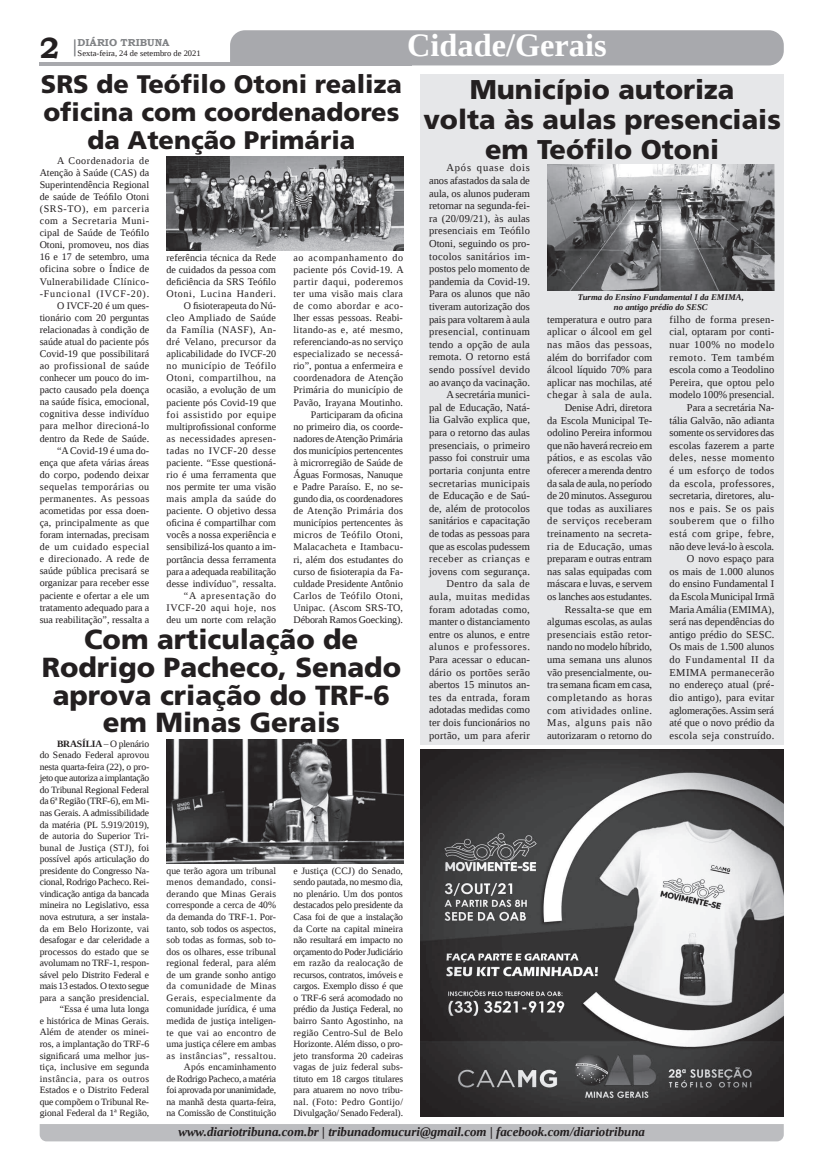
<style>
.page{position:relative;width:821px;height:1166px;background:#fff}
.page>*{position:absolute;margin:0;border:0;box-sizing:border-box;transform-origin:0 0}
.t1{font:700 32.38px "Liberation Serif";color:#fff}
.t2{font:700 29.31px "Bookman Old Style";color:#231f20}
.t3{font:900 27.56px/27.6px "Frutiger LT Std";color:#231f20;text-align:center}
.t4{font:900 27.12px/29.8px "Frutiger LT Std";color:#231f20;text-align:center}
.t5{font:900 25.38px/27.6px "Frutiger LT Std";color:#231f20;text-align:center}
.t6{font:italic 700 12.95px "Liberation Serif";color:#231f20}
.t7{font:10.5px/12.6px "Liberation Serif";color:#231f20;text-align:right}
.t8{font:10.06px/12.1px "Liberation Serif";color:#231f20;text-align:right}
.t9{font:700 10.06px "Bookman Old Style";color:#808285}
.t10{font:9.62px/11.5px "Liberation Serif";color:#231f20;text-align:right}
.t11{font:italic 700 8.75px/9.6px "Liberation Serif";color:#231f20;text-align:center}
.t12{font:8.4px "Liberation Serif";color:#231f20}
.s1{font-weight:700}
</style>
<div class="page">
<svg style="left:74px;top:39px;width:2px;height:17px"></svg>
<hr style="left:40px;top:62px;width:372px;height:3px;background:#a8a9ad">
<div style="left:230px;top:30px;width:554px;height:35px;background:#a8a9ad"></div>
<div style="left:40px;top:1124px;width:744px;height:17px;background:#bcbdc0"></div>
<div style="left:420px;top:74px;width:364px;height:671px;background:#e6e7e9"></div>
<img style="left:547px;top:164px;width:227px;height:126px">
<img style="left:420px;top:749px;width:364px;height:367px">
<img style="left:167px;top:157px;width:236px;height:93px">
<img style="left:167px;top:740px;width:236px;height:124px">
<h1 class="t1" style="left:407px;top:24px;width:201px">Cidade/Gerais</h1>
<h3 class="t4" style="left:423px;top:75px;width:359px">Município autoriza<br>volta às aulas presenciais em Teófilo Otoni</h3>
<p class="t7" style="left:429px;top:162px;width:102px">Após quase dois anos afastados da sala de aula, os alunos puderam retornar na segunda-fei&shy;ra (20/09/21), às aulas presenciais em Teófilo<br>Otoni, seguindo os pro&shy;tocolos sanitários im&shy;postos pelo momento de pandemia da Covid-19.<br>Para os alunos que não tiveram autorização dos pais para voltarem à aula presencial, continuam tendo a opção de aula remota. O retorno está sendo possível devido ao avanço da vacinação.<br>A secretária munici-<br>pal de Educação, Natá&shy;lia Galvão explica que, para o retorno das aulas presenciais, o primeiro passo foi construir uma portaria conjunta entre secretarias municipais de Educação e de Saú&shy;de, além de protocolos sanitários e capacitação de todas as pessoas para que as escolas pudessem receber as crianças e jovens com segurança.<br>Dentro da sala de aula, muitas medidas foram adotadas como, manter o distanciamento entre os alunos, e entre alunos e professores.<br>Para acessar o educan&shy;dário os portões serão abertos 15 minutos an&shy;tes da entrada, foram adotadas medidas como ter dois funcionários no portão, um para aferir</p>
<p class="t9" style="left:78px;top:35px;width:93px">DIÁRIO TRIBUNA</p>
<h2 class="t2" style="left:40px;top:27px;width:21px">2</h2>
<p class="t12" style="left:78px;top:48px;width:125px">Sexta-feira, 24 de setembro de 2021</p>
<h3 class="t5" style="left:41px;top:71px;width:362px">SRS de Teófilo Otoni realiza oficina com coordenadores da Atenção Primária</h3>
<p class="t8" style="left:40px;top:154px;width:111px">A Coordenadoria de<br>Atenção à Saúde (CAS) da<br>Superintendência Regional de saúde de Teófilo Otoni (SRS-TO), em parceria com a Secretaria Muni&shy;cipal de Saúde de Teófilo<br>Otoni, promoveu, nos dias<br>16 e 17 de setembro, uma oficina sobre o Índice de<br>Vulnerabilidade Clínico--Funcional (IVCF-20).<br>O IVCF-20 é um ques&shy;tionário com 20 perguntas relacionadas à condição de saúde atual do paciente pós<br>Covid-19 que possibilitará ao profissional de saúde conhecer um pouco do im&shy;pacto causado pela doença na saúde física, emocional, cognitiva desse indivíduo para melhor direcioná-lo dentro da Rede de Saúde. “A Covid-19 é uma do&shy;ença que afeta várias áreas do corpo, podendo deixar sequelas temporárias ou permanentes. As pessoas acometidas por essa doen&shy;ça, principalmente as que foram internadas, precisam de um cuidado especial e direcionado. A rede de saúde pública precisará se organizar para receber esse paciente e ofertar a ele um tratamento adequado para a sua reabilitação”, ressalta a</p>
<p class="t8" style="left:167px;top:251px;width:111px">referência técnica da Rede de cuidados da pessoa com deficiência da SRS Teófilo<br>Otoni, Lucina Handeri.<br>O fisioterapeuta do Nú&shy;cleo Ampliado de Saúde da Família (NASF), An&shy;dré Velano, precursor da aplicabilidade do IVCF-20 no município de Teófilo<br>Otoni, compartilhou, na ocasião, a evolução de um paciente pós Covid-19 que foi assistido por equipe multiprofissional conforme as necessidades apresen&shy;tadas no IVCF-20 desse paciente. “Esse questioná&shy;rio é uma ferramenta que nos permite ter uma visão mais ampla da saúde do paciente. O objetivo dessa oficina é compartilhar com vocês a nossa experiência e sensibilizá-los quanto a im&shy;portância dessa ferramenta para a adequada reabilitação desse indivíduo", ressalta. “A apresentação do<br>IVCF-20 aqui hoje, nos deu um norte com relação</p>
<p class="t8" style="left:294px;top:251px;width:112px">ao acompanhamento do paciente pós Covid-19. A partir daqui, poderemos ter uma visão mais clara de como abordar e aco&shy;lher essas pessoas. Reabi&shy;litando-as e, até mesmo, referenciando-as no serviço especializado se necessá&shy;rio”, pontua a enfermeira e coordenadora de Atenção<br>Primária do município de<br>Pavão, Irayana Moutinho.<br>Participaram da oficina<br>no primeiro dia, os coorde&shy;nadores de Atenção Primária dos municípios pertencentes à microrregião de Saúde de<br>Águas Formosas, Nanuque e Padre Paraíso. E, no se&shy;gundo dia, os coordenadores de Atenção Primária dos municípios pertencentes às micros de Teófilo Otoni,<br>Malacacheta e Itambacu&shy;ri, além dos estudantes do curso de fisioterapia da Fa&shy;culdade Presidente Antônio<br>Carlos de Teófilo Otoni,<br>Unipac. (Ascom SRS-TO,<br>Déborah Ramos Goecking).</p>
<p class="t11" style="left:578px;top:293px;width:168px">Turma do Ensino Fundamental I da EMIMA, no antigo prédio do SESC</p>
<p class="t7" style="left:547px;top:313px;width:106px">temperatura e outro para aplicar o álcool em gel nas mãos das pessoas, além do borrifador com álcool líquido 70% para aplicar nas mochilas, até chegar à sala de aula.<br>Denise Adri, diretora<br>da Escola Municipal Te&shy;odolino Pereira informou que não haverá recreio em pátios, e as escolas vão oferecer a merenda dentro da sala de aula, no período de 20 minutos. Assegurou que todas as auxiliares de serviços receberam treinamento na secreta&shy;ria de Educação, umas preparam e outras entram nas salas equipadas com máscara e luvas, e servem os lanches aos estudantes.<br>Ressalta-se que em algumas escolas, as aulas presenciais estão retor&shy;nando no modelo híbrido, uma semana uns alunos vão presencialmente, ou&shy;tra semana ficam em casa, completando as horas com atividades online.<br>Mas, alguns pais não autorizaram o retorno do</p>
<p class="t7" style="left:669px;top:313px;width:106px">filho de forma presen&shy;cial, optaram por conti&shy;nuar 100% no modelo remoto. Tem também escola como a Teodolino<br>Pereira, que optou pelo modelo 100% presencial.<br>Para a secretária Na&shy;tália Galvão, não adianta somente os servidores das escolas fazerem a parte deles, nesse momento é um esforço de todos da escola, professores, secretaria, diretores, alu&shy;nos e pais. Se os pais souberem que o filho está com gripe, febre, não deve levá-lo à escola.<br>O novo espaço para<br>os mais de 1.000 alunos do ensino Fundamental I da Escola Municipal Irmã<br>Maria Amália (EMIMA), será nas dependências do antigo prédio do SESC.<br>Os mais de 1.500 alunos do Fundamental II da<br>EMIMA permanecerão no endereço atual (pré&shy;dio antigo), para evitar aglomerações. Assim será até que o novo prédio da escola seja construído.</p>
<h3 class="t3" style="left:42px;top:626px;width:361px">Com articulação de<br>Rodrigo Pacheco, Senado aprova criação do TRF-6 em Minas Gerais</h3>
<p class="t10" style="left:40px;top:737px;width:111px"><span class="s1">BRASÍLIA</span> – O plenário<br>do Senado Federal aprovou nesta quarta-feira (22), o pro&shy;jeto que autoriza a implantação do Tribunal Regional Federal da 6ª Região (TRF-6), em Mi&shy;nas Gerais. A admissibilidade da matéria (PL 5.919/2019), de autoria do Superior Tri&shy;bunal de Justiça (STJ), foi possível após articulação do presidente do Congresso Na&shy;cional, Rodrigo Pacheco. Rei&shy;vindicação antiga da bancada mineira no Legislativo, essa nova estrutura, a ser instala&shy;da em Belo Horizonte, vai desafogar e dar celeridade a processos do estado que se avolumam no TRF-1, respon&shy;sável pelo Distrito Federal e mais 13 estados. O texto segue para a sanção presidencial. “Essa é uma luta longa<br>e histórica de Minas Gerais.<br>Além de atender os minei&shy;ros, a implantação do TRF-6 significará uma melhor jus&shy;tiça, inclusive em segunda instância, para os outros<br>Estados e o Distrito Federal que compõem o Tribunal Re&shy;gional Federal da 1ª Região,</p>
<p class="t10" style="left:167px;top:865px;width:111px">que terão agora um tribunal menos demandado, consi&shy;derando que Minas Gerais corresponde a cerca de 40% da demanda do TRF-1. Por&shy;tanto, sob todos os aspectos, sob todas as formas, sob to&shy;dos os olhares, esse tribunal regional federal, para além de um grande sonho antigo da comunidade de Minas<br>Gerais, especialmente da comunidade jurídica, é uma medida de justiça inteligen&shy;te que vai ao encontro de uma justiça célere em ambas as instâncias”, ressaltou.<br>Após encaminhamento<br>de Rodrigo Pacheco, a matéria foi aprovada por unanimidade, na manhã desta quarta-feira, na Comissão de Constituição</p>
<p class="t10" style="left:294px;top:865px;width:111px;text-align:justify">e Justiça (CCJ) do Senado, sendo pautada, no mesmo dia, no plenário. Um dos pontos destacados pelo presidente da Casa foi de que a instalação da Corte na capital mineira não resultará em impacto no orçamento do Poder Judiciário em razão da realocação de recursos, contratos, imóveis e cargos. Exemplo disso é que o TRF-6 será acomodado no prédio da Justiça Federal, no bairro Santo Agostinho, na região Centro-Sul de Belo Horizonte. Além disso, o pro&shy;jeto transforma 20 cadeiras vagas de juiz federal subs&shy;tituto em 18 cargos titulares para atuarem no novo tribu&shy;nal. (Foto: Pedro Gontijo/ Divulgação/ Senado Federal).</p>
<p class="t6" style="left:178px;top:1123px;width:468px">www.diariotribuna.com.br | tribunadomucuri@gmail.com | facebook.com/diariotribuna</p>
</div>
